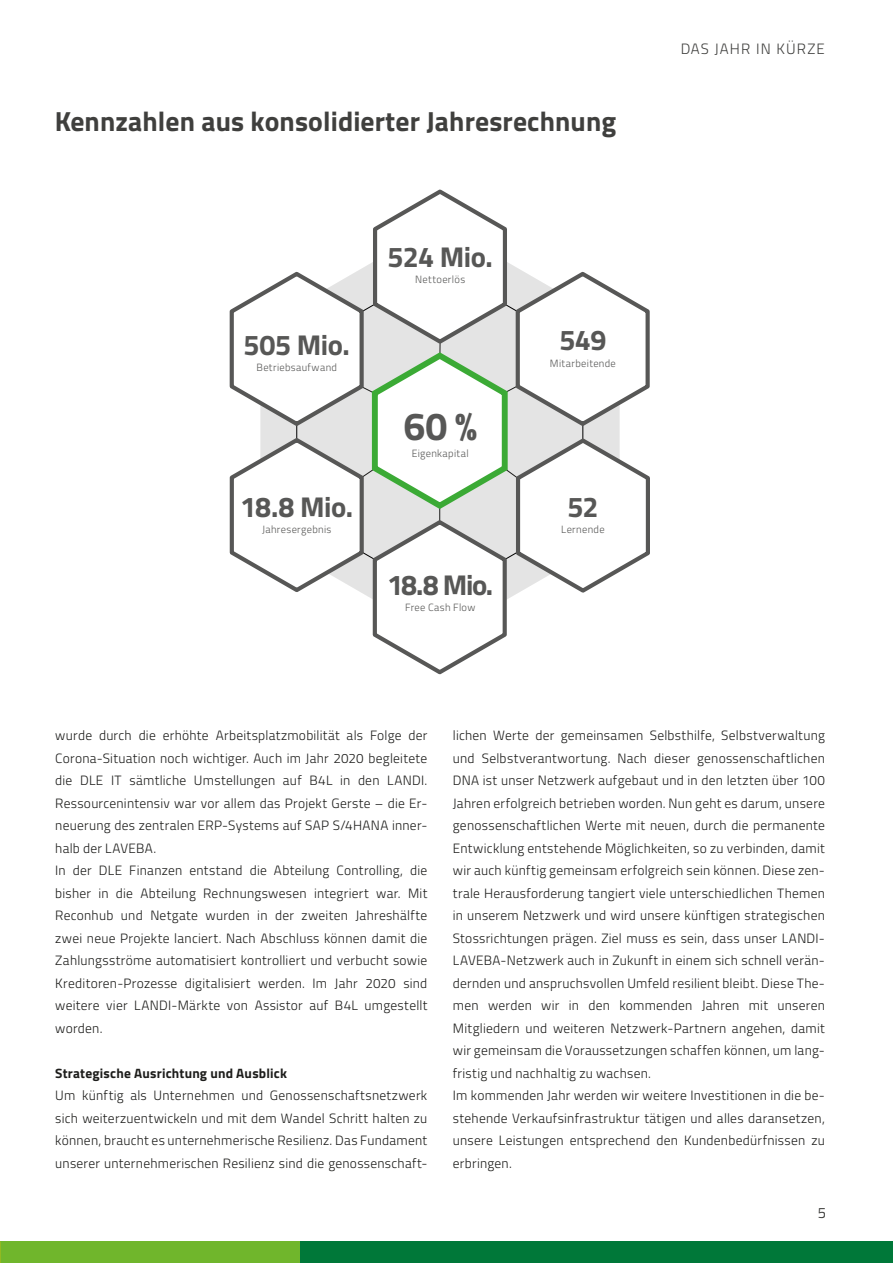
<style>
.page{position:relative;width:893px;height:1263px;background:#fff}
.page>*{position:absolute;margin:0;border:0;box-sizing:border-box;transform-origin:0 0}
.t1{font:700 39.15px "Titillium";color:#575756}
.t2{font:700 28.65px "Titillium";letter-spacing:-.02em;color:#575756}
.t3{font:700 27.75px "Titillium";letter-spacing:.005em;color:#1d1d1b}
.t4{font:300 15px "Titillium";letter-spacing:.08em;color:#1d1d1b}
.t5{font:15px "Titillium";color:#1d1d1b}
.t6{font:300 13.5px/22.5px "Titillium";letter-spacing:.02em;color:#1d1d1b}
.t7{font:700 13.5px "Titillium";letter-spacing:.015em;color:#1d1d1b}
.t8{font:300 10.5px "Titillium";letter-spacing:.03em;color:#575756}
</style>
<div class="page">
<div style="left:299px;top:1241px;width:594px;height:22px;background:#007839"></div>
<div style="left:0;top:1241px;width:299px;height:22px;background:#70b62c"></div>
<svg style="left:229px;top:189px;width:421px;height:486px"></svg>
<h3 class="t3" style="left:54px;top:100px;width:563px">Kennzahlen aus konsolidierter Jahresrechnung</h3>
<h2 class="t2" style="left:244px;top:323px;width:108px">505 Mio.</h2>
<p class="t8" style="left:257px;top:360px;width:82px">Betriebsaufwand</p>
<h2 class="t2" style="left:240px;top:485px;width:115px">18.8 Mio.</h2>
<p class="t8" style="left:262px;top:522px;width:71px">Jahresergebnis</p>
<h2 class="t2" style="left:388px;top:235px;width:107px">524 Mio.</h2>
<p class="t8" style="left:415px;top:272px;width:51px">Nettoerlös</p>
<h1 class="t1" style="left:403px;top:397px;width:75px">60 %</h1>
<p class="t8" style="left:412px;top:445px;width:59px">Eigenkapital</p>
<h2 class="t2" style="left:387px;top:563px;width:108px">18.8 Mio.</h2>
<p class="t8" style="left:405px;top:600px;width:72px">Free Cash Flow</p>
<h2 class="t2" style="left:559px;top:318px;width:49px">549</h2>
<p class="t8" style="left:550px;top:355px;width:67px">Mitarbeitende</p>
<h2 class="t2" style="left:567px;top:485px;width:33px">52</h2>
<p class="t8" style="left:561px;top:522px;width:45px">Lernende</p>
<p class="t4" style="left:680px;top:38px;width:146px">DAS JAHR IN KÜRZE</p>
<p class="t6" style="left:55px;top:723px;width:374px">wurde durch die erhöhte Arbeitsplatzmobilität als Folge der Corona-Situation noch wichtiger. Auch im Jahr 2020 begleitete die DLE IT sämtliche Umstellungen auf B4L in den LANDI.<br>Ressourcenintensiv war vor allem das Projekt Gerste – die Er&shy;neuerung des zentralen ERP-Systems auf SAP S/4HANA inner&shy;halb der LAVEBA.<br>In der DLE Finanzen entstand die Abteilung Controlling, die bisher in die Abteilung Rechnungswesen integriert war. Mit Reconhub und Netgate wurden in der zweiten Jahreshälfte zwei neue Projekte lanciert. Nach Abschluss können damit die Zahlungsströme automatisiert kontrolliert und verbucht sowie Kreditoren-Prozesse digitalisiert werden. Im Jahr 2020 sind weitere vier LANDI-Märkte von Assistor auf B4L umgestellt worden.</p>
<p class="t7" style="left:55px;top:1063px;width:233px">Strategische Ausrichtung und Ausblick</p>
<p class="t6" style="left:55px;top:1083px;width:374px;text-align:justify">Um künftig als Unternehmen und Genossenschaftsnetzwerk sich weiterzuentwickeln und mit dem Wandel Schritt halten zu können, braucht es unternehmerische Resilienz. Das Fundament unserer unternehmerischen Resilienz sind die genossenschaft-</p>
<p class="t6" style="left:453px;top:723px;width:374px">lichen Werte der gemeinsamen Selbsthilfe, Selbstverwaltung und Selbstverantwortung. Nach dieser genossenschaftlichen DNA ist unser Netzwerk aufgebaut und in den letzten über 100<br>Jahren erfolgreich betrieben worden. Nun geht es darum, unsere genossenschaftlichen Werte mit neuen, durch die permanente Entwicklung entstehende Möglichkeiten, so zu verbinden, damit wir auch künftig gemeinsam erfolgreich sein können. Diese zen&shy;trale Herausforderung tangiert viele unterschiedlichen Themen in unserem Netzwerk und wird unsere künftigen strategischen Stossrichtungen prägen. Ziel muss es sein, dass unser LANDI-LAVEBA-Netzwerk auch in Zukunft in einem sich schnell verän&shy;dernden und anspruchsvollen Umfeld resilient bleibt. Diese The&shy;men werden wir in den kommenden Jahren mit unseren Mitgliedern und weiteren Netzwerk-Partnern angehen, damit wir gemeinsam die Voraussetzungen schaffen können, um lang&shy;fristig und nachhaltig zu wachsen.<br>Im kommenden Jahr werden wir weitere Investitionen in die be&shy;stehende Verkaufsinfrastruktur tätigen und alles daransetzen, unsere Leistungen entsprechend den Kundenbedürfnissen zu erbringen.</p>
<p class="t5" style="left:817px;top:1202px;width:10px">5</p>
</div>
